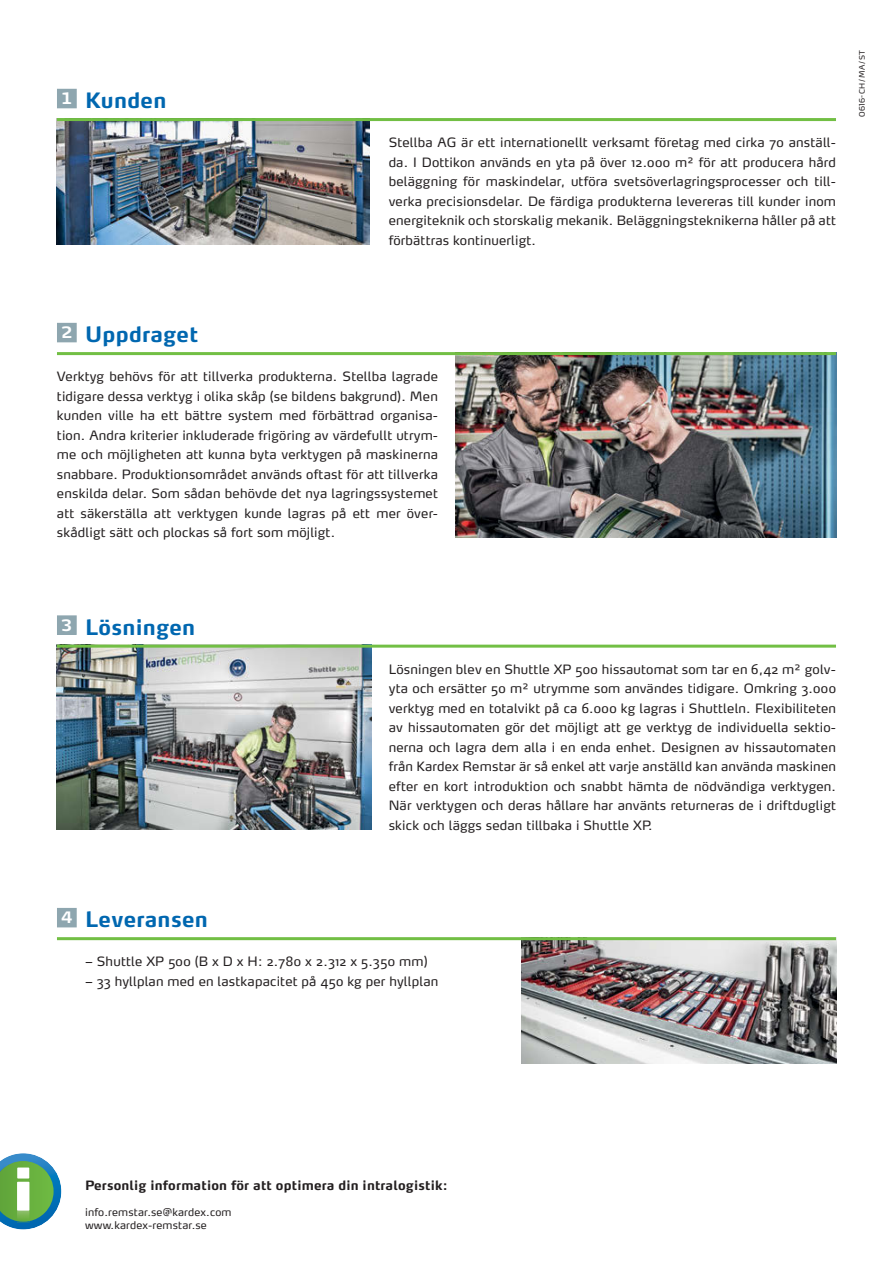
<style>
.page{position:relative;width:893px;height:1263px;background:#fff}
.page>*{position:absolute;margin:0;border:0;box-sizing:border-box;transform-origin:0 0}
.t1{font:700 21px "Max Pro";letter-spacing:.015em;color:#0067b0}
.t2{font:700 15.6px "Max Pro";color:#fff}
.t3{font:12.75px/19.5px "Max Pro";letter-spacing:.015em;color:#231f20;text-align:justify}
.t4{font:700 12.75px "Max Pro";letter-spacing:.015em;color:#231f20}
.t5{font:10.5px/13.5px "Max Pro";letter-spacing:.015em;color:#231f20}
.t6{font:7.5px "Max Pro";letter-spacing:.025em;color:#231f20}
</style>
<div class="page">
<img style="left:57px;top:648px;width:315px;height:182px">
<img style="left:57px;top:121px;width:312px;height:124px">
<img style="left:455px;top:355px;width:381px;height:182px">
<img style="left:521px;top:940px;width:315px;height:124px">
<hr style="left:57px;top:118px;width:779px;height:3px;background:#72bf44">
<hr style="left:57px;top:352px;width:779px;height:3px;background:#72bf44">
<hr style="left:57px;top:937px;width:779px;height:3px;background:#72bf44">
<hr style="left:57px;top:645px;width:779px;height:3px;background:#72bf44">
<div style="left:58px;top:89px;width:18px;height:19px;background:#8ea6af"></div>
<div style="left:57px;top:89px;width:20px;height:19px;border:1px solid #8ea6af"></div>
<div style="left:58px;top:323px;width:18px;height:19px;background:#8ea6af"></div>
<div style="left:57px;top:323px;width:20px;height:19px;border:1px solid #8ea6af"></div>
<div style="left:58px;top:908px;width:18px;height:19px;background:#8ea6af"></div>
<div style="left:57px;top:908px;width:20px;height:19px;border:1px solid #8ea6af"></div>
<div style="left:58px;top:616px;width:18px;height:18px;background:#8ea6af"></div>
<div style="left:57px;top:615px;width:20px;height:20px;border:1px solid #8ea6af"></div>
<svg style="left:0;top:1153px;width:62px;height:77px"></svg>
<p class="t2" style="left:61px;top:92px;width:13px">1</p>
<h1 class="t1" style="left:85px;top:92px;width:83px">Kunden</h1>
<p class="t3" style="left:389px;top:134px;width:449px">Stellba AG är ett internationellt verksamt företag med cirka 70 anställ&shy;da. I Dottikon används en yta på över 12.000 m2 för att producera hård beläggning för maskindelar, utföra svetsöverlagringsprocesser och till&shy;verka precisionsdelar. De färdiga produkterna levereras till kunder inom energiteknik och storskalig mekanik. Beläggningsteknikerna håller på att förbättras kontinuerligt.</p>
<p class="t6" style="left:859px;top:117px;width:68px;rotate:-90deg">0616-CH / MA / ST</p>
<p class="t2" style="left:61px;top:326px;width:13px">2</p>
<h1 class="t1" style="left:85px;top:326px;width:115px">Uppdraget</h1>
<p class="t3" style="left:57px;top:368px;width:383px">Verktyg behövs för att tillverka produkterna. Stellba lagrade tidigare dessa verktyg i olika skåp (se bildens bakgrund). Men kunden ville ha ett bättre system med förbättrad organisa&shy;tion. Andra kriterier inkluderade frigöring av värdefullt utrym&shy;me och möjligheten att kunna byta verktygen på maskinerna snabbare. Produktionsområdet används oftast för att tillverka enskilda delar. Som sådan behövde det nya lagringssystemet att säkerställa att verktygen kunde lagras på ett mer över&shy;skådligt sätt och plockas så fort som möjligt.</p>
<p class="t2" style="left:61px;top:619px;width:13px">3</p>
<h1 class="t1" style="left:85px;top:618px;width:112px">Lösningen</h1>
<p class="t3" style="left:389px;top:660px;width:449px">Lösningen blev en Shuttle XP 500 hissautomat som tar en 6,42 m2 golv&shy;yta och ersätter 50 m2 utrymme som användes tidigare. Omkring 3.000 verktyg med en totalvikt på ca 6.000 kg lagras i Shuttleln. Flexibiliteten av hissautomaten gör det möjligt att ge verktyg de individuella sektio&shy;nerna och lagra dem alla i en enda enhet. Designen av hissautomaten från Kardex Remstar är så enkel att varje anställd kan använda maskinen efter en kort introduktion och snabbt hämta de nödvändiga verktygen.<br>När verktygen och deras hållare har använts returneras de i driftdugligt skick och läggs sedan tillbaka i Shuttle XP.</p>
<p class="t2" style="left:61px;top:911px;width:13px">4</p>
<h1 class="t1" style="left:85px;top:911px;width:124px">Leveransen</h1>
<p class="t3" style="left:85px;top:953px;width:344px">– Shuttle XP 500 (B x D x H: 2.780 x 2.312 x 5.350 mm)</p>
<p class="t3" style="left:85px;top:973px;width:355px">– 33 hyllplan med en lastkapacitet på 450 kg per hyllplan</p>
<p class="t4" style="left:85px;top:1180px;width:364px">Personlig information för att optimera din intralogistik:</p>
<p class="t5" style="left:85px;top:1206px;width:148px">info.remstar.se@kardex.com www.kardex-remstar.se</p>
</div>
